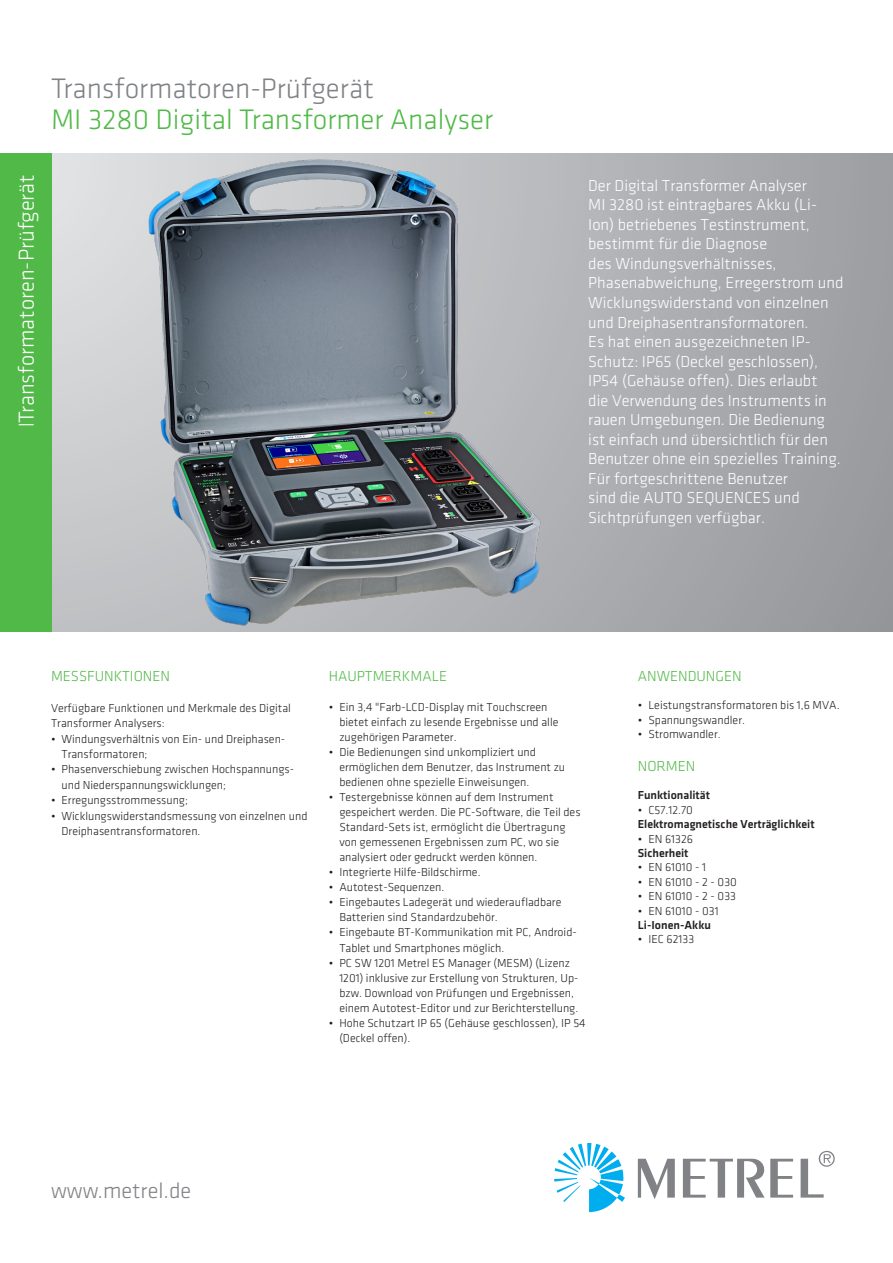
<style>
.page{position:relative;width:893px;height:1263px;background:#fff}
.page>*{position:absolute;margin:0;border:0;box-sizing:border-box;transform-origin:0 0}
.naslov{font:300 29.25px "Klavika";color:#51b948}
.naslov-2{font:300 29.25px "Klavika";color:#808285}
.naslov-3{font:300 22.5px "Klavika";color:#fff;scale:.82 1}
.t1{font:300 22.5px "Klavika";color:#808285}
.podnaslov{font:300 16.5px/19.5px "Klavika";color:#fff}
.podnaslov-2{font:300 15px "Klavika";color:#51b948}
.t2{font:300 12px/15px "Klavika";color:#231f20}
.side_mednaslov{font:500 12px "Klavika";color:#231f20}
.bulet_7_5_pt{font:500 12px "Klavika";color:#231f20}
.side_body{font:500 12px "Klavika";color:#231f20}
</style>
<div class="page">
<svg style="left:51px;top:153px;width:842px;height:478px;background:#afb0b3"></svg>
<svg style="left:554px;top:1143px;width:71px;height:69px"></svg>
<svg style="left:638px;top:1150px;width:197px;height:49px"></svg>
<img style="left:142px;top:153px;width:405px;height:478px">
<div style="left:0;top:153px;width:51px;height:478px;background:#51b948"></div>
<p class="naslov-2" style="left:51px;top:72px;width:325px">Transformatoren-Prüfgerät</p>
<p class="naslov" style="left:51px;top:104px;width:444px">MI 3280 Digital Transformer Analyser</p>
<p class="naslov-3" style="left:14px;top:427px;width:309px;rotate:-90deg">ITransformatoren-Prüfgerät</p>
<p class="podnaslov" style="left:588px;top:176px;width:257px">Der Digital Transformer Analyser<br>MI 3280 ist eintragbares Akku (Li-Ion) betriebenes Testinstrument, bestimmt für die Diagnose<br>des Windungsverhältnisses, Phasenabweichung, Erregerstrom und Wicklungswiderstand von einzelnen und Dreiphasentransformatoren.<br>Es hat einen ausgezeichneten IP-Schutz: IP65 (Deckel geschlossen), IP54 (Gehäuse offen). Dies erlaubt<br>die Verwendung des Instruments in rauen Umgebungen. Die Bedienung ist einfach und übersichtlich für den Benutzer ohne ein spezielles Training.<br>Für fortgeschrittene Benutzer<br>sind die AUTO SEQUENCES und Sichtprüfungen verfügbar.</p>
<p class="podnaslov-2" style="left:51px;top:668px;width:121px">MESSFUNKTIONEN</p>
<p class="t2" style="left:51px;top:700px;width:241px;line-height:15.5px">Verfügbare Funktionen und Merkmale des Digital<br>Transformer Analysers:</p>
<p class="t2" style="left:62px;top:731px;width:225px;line-height:15.5px;text-indent:-10px">• Windungsverhältnis von Ein- und Dreiphasen-<br>Transformatoren;</p>
<p class="t2" style="left:62px;top:762px;width:234px;line-height:15.5px;text-indent:-10px">• Phasenverschiebung zwischen Hochspannungs&shy;und Niederspannungswicklungen;</p>
<p class="t2" style="left:51px;top:793px;width:138px">• Erregungsstrommessung;</p>
<p class="t2" style="left:62px;top:808px;width:248px;line-height:15.5px;text-indent:-10px">• Wicklungswiderstandsmessung von einzelnen und<br>Dreiphasentransformatoren.</p>
<p class="podnaslov-2" style="left:329px;top:667px;width:120px">HAUPTMERKMALE</p>
<p class="t2" style="left:339px;top:699px;width:221px;text-indent:-10px">• Ein 3,4 "Farb-LCD-Display mit Touchscreen bietet einfach zu lesende Ergebnisse und alle zugehörigen Parameter.</p>
<p class="t2" style="left:339px;top:745px;width:227px;text-indent:-10px">• Die Bedienungen sind unkompliziert und ermöglichen dem Benutzer, das Instrument zu bedienen ohne spezielle Einweisungen.</p>
<p class="t2" style="left:339px;top:790px;width:243px;text-indent:-10px">• Testergebnisse können auf dem Instrument gespeichert werden. Die PC-Software, die Teil des Standard-Sets ist, ermöglicht die Übertragung von gemessenen Ergebnissen zum PC, wo sie analysiert oder gedruckt werden können.</p>
<p class="t2" style="left:329px;top:865px;width:153px">• Integrierte Hilfe-Bildschirme.</p>
<p class="t2" style="left:329px;top:880px;width:117px">• Autotest-Sequenzen.</p>
<p class="t2" style="left:339px;top:895px;width:224px;text-indent:-10px">• Eingebautes Ladegerät und wiederaufladbare<br>Batterien sind Standardzubehör.</p>
<p class="t2" style="left:339px;top:925px;width:239px;text-indent:-10px">• Eingebaute BT-Kommunikation mit PC, Android-<br>Tablet und Smartphones möglich.</p>
<p class="t2" style="left:339px;top:955px;width:241px;text-indent:-10px">• PC SW 1201 Metrel ES Manager (MESM) (Lizenz 1201) inklusive zur Erstellung von Strukturen, Up&shy;bzw. Download von Prüfungen und Ergebnissen, einem Autotest-Editor und zur Berichterstellung.</p>
<p class="t2" style="left:339px;top:1015px;width:248px;text-indent:-10px">• Hohe Schutzart IP 65 (Gehäuse geschlossen), IP 54 (Deckel offen).</p>
<p class="podnaslov-2" style="left:638px;top:667px;width:105px">ANWENDUNGEN</p>
<p class="t2" style="left:638px;top:698px;width:203px">• Leistungstransformatoren bis 1,6 MVA.</p>
<p class="t2" style="left:638px;top:712px;width:109px">• Spannungswandler.</p>
<p class="t2" style="left:638px;top:727px;width:84px">• Stromwandler.</p>
<p class="podnaslov-2" style="left:638px;top:757px;width:59px">NORMEN</p>
<p class="side_mednaslov" style="left:638px;top:789px;width:74px">Funktionalität</p>
<p class="t2" style="left:638px;top:802px;width:57px">• C57.12.70</p>
<p class="side_mednaslov" style="left:638px;top:818px;width:178px">Elektromagnetische Verträglichkeit</p>
<p class="t2" style="left:638px;top:831px;width:57px">• EN 61326</p>
<p class="side_body" style="left:638px;top:846px;width:52px">Sicherheit</p>
<p class="t2" style="left:638px;top:860px;width:70px">• EN 61010 - 1</p>
<p class="t2" style="left:638px;top:874px;width:101px">• EN 61010 - 2 - 030</p>
<p class="t2" style="left:638px;top:889px;width:100px">• EN 61010 - 2 - 033</p>
<p class="t2" style="left:638px;top:903px;width:82px">• EN 61010 - 031</p>
<p class="bulet_7_5_pt" style="left:638px;top:918px;width:75px">Li-Ionen-Akku</p>
<p class="t2" style="left:638px;top:932px;width:58px">• IEC 62133</p>
<p class="t1" style="left:51px;top:1178px;width:142px">www.metrel.de</p>
</div>
